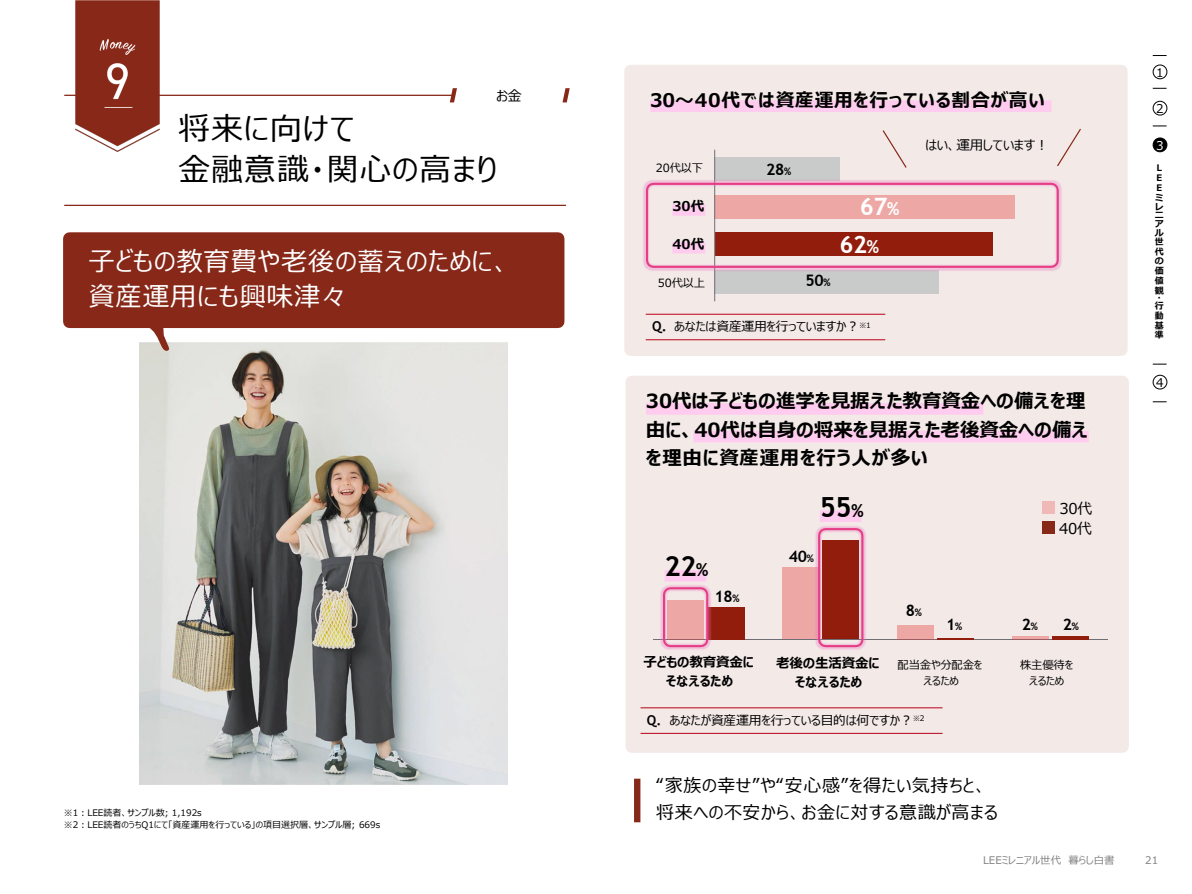
<style>
.page{position:relative;width:1192px;height:894px;background:#fff}
.page>*{position:absolute;margin:0;border:0;box-sizing:border-box;transform-origin:0 0}
.t1{font:31.5px "Meiryo UI";letter-spacing:.04em;color:#000}
.t2{font:700 27.75px "Trebuchet MS";color:#000}
.t3{font:26.25px/35px "Meiryo UI";letter-spacing:.035em;color:#fff}
.t4{font:700 24px "Trebuchet MS";color:#fff}
.t5{font:700 19.5px/28.8px "Meiryo UI";color:#000}
.t6{font:700 18.75px "Meiryo UI";letter-spacing:.04em;color:#000}
.t7{font:18px "Meiryo UI";letter-spacing:.03em;color:#000}
.t8{font:700 15.9px "Trebuchet MS";letter-spacing:-.02em;color:#000}
.t9{font:15px "Meiryo UI";letter-spacing:-.02em;color:#000}
.t10{font:14.25px "Meiryo UI";color:#000}
.t11{font:700 13.5px/19px "Meiryo UI";letter-spacing:-.015em;color:#000;text-align:center}
.t12{font:13.5px "Meiryo UI";letter-spacing:-.015em;color:#000}
.t13{font:12.75px "Meiryo UI";letter-spacing:-.015em;color:#000}
.t14{font:12px "Meiryo UI";color:#000}
.t15{font:12px "Meiryo UI";color:#fff}
.t16{font:11.4px/16px "Meiryo UI";letter-spacing:-.015em;color:#000;text-align:center}
.t17{font:10.5px "Meiryo UI";color:#7f7f7f}
.t18{font:9px "Meiryo UI";color:#000}
.t19{font:700 9px/9.3px "Meiryo UI";color:#000}
.s1{font-size:10.5px}
.s2{font-size:18px}
.s3{font-family:"Trebuchet MS";font-weight:700;font-size:13.5px}
</style>
<div class="page">
<div style="left:625px;top:376px;width:503px;height:376px;background:#f3eae8"></div>
<div style="left:624px;top:65px;width:503px;height:291px;background:#f3eae8"></div>
<img style="left:139px;top:351px;width:368px;height:433px">
<svg style="left:63px;top:232px;width:501px;height:119px;background:#9c4f42"></svg>
<hr style="left:64px;top:205px;width:502px;height:1px;background:#872818">
<svg style="left:449px;top:88px;width:8px;height:14px"></svg>
<hr style="left:64px;top:95px;width:389px;height:1px;background:#872818">
<svg style="left:562px;top:88px;width:7px;height:14px"></svg>
<div style="left:645px;top:403px;width:338px;height:11px;background:#ffccef"></div>
<div style="left:693px;top:430px;width:395px;height:12px;background:#ffccef"></div>
<div style="left:650px;top:100px;width:401px;height:12px;background:#ffccef"></div>
<hr style="left:652px;top:639px;width:455px;height:1px;background:#6e6e74">
<div style="left:707px;top:607px;width:36px;height:32px;background:#931d0c"></div>
<hr style="left:937px;top:637px;width:36px;height:2px;background:#931d0c">
<svg style="left:1051px;top:635px;width:37px;height:4px"></svg>
<div style="left:782px;top:567px;width:36px;height:72px;background:#eda8a6"></div>
<div style="left:897px;top:625px;width:36px;height:14px;background:#eda8a6"></div>
<hr style="left:1011px;top:635px;width:36px;height:4px;background:#e54443;opacity:.4">
<div style="left:634px;top:778px;width:6px;height:44px;background:#872818"></div>
<hr style="left:645px;top:339px;width:240px;height:1px;background:#b80117">
<hr style="left:645px;top:314px;width:240px;height:1px;background:#b80117">
<hr style="left:640px;top:733px;width:302px;height:1px;background:#b80117">
<hr style="left:640px;top:707px;width:302px;height:1px;background:#b80117">
<div style="left:664px;top:570px;width:42px;height:11px;background:#ffccef"></div>
<div style="left:819px;top:510px;width:42px;height:12px;background:#ffccef"></div>
<div style="left:1042px;top:501px;width:12px;height:13px;background:#eeb9b7"></div>
<div style="left:1042px;top:521px;width:12px;height:13px;background:#872818"></div>
<img style="left:658px;top:583px;width:54px;height:68px">
<svg style="left:661px;top:585px;width:48px;height:63px;background:#eba8b5"></svg>
<img style="left:813px;top:524px;width:54px;height:127px">
<svg style="left:816px;top:526px;width:48px;height:122px;background:#b34e4f"></svg>
<div style="left:714px;top:157px;width:126px;height:23px;background:#c9caca"></div>
<div style="left:714px;top:271px;width:224px;height:23px;background:#c9caca"></div>
<hr style="left:714px;top:150px;width:1px;height:151px;background:#6e6e74">
<svg style="left:1055px;top:127px;width:26px;height:41px"></svg>
<svg style="left:881px;top:129px;width:26px;height:40px"></svg>
<img style="left:641px;top:179px;width:421px;height:93px">
<svg style="left:644px;top:181px;width:415px;height:88px;background:#dfa9ab"></svg>
<svg style="left:1152px;top:55px;width:14px;height:1px"></svg>
<svg style="left:1152px;top:88px;width:14px;height:1px"></svg>
<svg style="left:1152px;top:126px;width:14px;height:1px"></svg>
<svg style="left:1152px;top:364px;width:14px;height:1px"></svg>
<svg style="left:1152px;top:401px;width:14px;height:1px"></svg>
<div style="left:1152px;top:65px;width:14px;height:14px;border:1px solid #000;border-radius:50%"></div>
<div style="left:1152px;top:101px;width:14px;height:14px;border:1px solid #000;border-radius:50%"></div>
<div style="left:1152px;top:138px;width:14px;height:14px;background:#000;border-radius:50%"></div>
<div style="left:1152px;top:138px;width:14px;height:14px;border:1px solid #000;border-radius:50%"></div>
<div style="left:1152px;top:375px;width:14px;height:14px;border:1px solid #000;border-radius:50%"></div>
<img style="left:75px;top:0;width:84px;height:152px">
<p class="t10" style="left:496px;top:86px;width:27px">お金</p>
<p class="t1" style="left:179px;top:106px;width:177px">将来に向けて</p>
<p class="t1" style="left:179px;top:147px;width:320px">金融意識・関心の高まり</p>
<p class="t3" style="left:89px;top:245px;width:424px">子どもの教育費や老後の蓄えのために、資産運用にも興味津々</p>
<p class="t18" style="left:64px;top:806px;width:139px">※1︓LEE読者、サンプル数; 1,192s</p>
<p class="t18" style="left:64px;top:818px;width:318px">※2︓LEE読者のうちQ1にて「資産運用を行っている」の項目選択層、サンプル層; 669s</p>
<p class="t6" style="left:650px;top:87px;width:396px">30～40代では資産運用を行っている割合が高い</p>
<p class="t16" style="left:655px;top:160px;width:49px">20代以下</p>
<p class="t8" style="left:765px;top:159px;width:27px">28<span class="s1">%</span></p>
<p class="t11" style="left:672px;top:197px;width:33px">30代</p>
<p class="t11" style="left:672px;top:235px;width:33px">40代</p>
<p class="t4" style="left:859px;top:191px;width:41px">67<span class="s2">%</span></p>
<p class="t4" style="left:839px;top:229px;width:41px">62<span class="s2">%</span></p>
<p class="t16" style="left:657px;top:276px;width:49px">50代以上</p>
<p class="t8" style="left:805px;top:270px;width:27px">50<span class="s1">%</span></p>
<p class="t13" style="left:652px;top:318px;width:220px"><span class="s3">Q.</span> あなたは資産運用を行っていますか︖<sup>※1</sup></p>
<p class="t12" style="left:925px;top:135px;width:125px">はい、運用しています︕</p>
<p class="t5" style="left:645px;top:387px;width:444px">30代は子どもの進学を見据えた教育資金への備えを理由に、40代は自身の将来を見据えた老後資金への備えを理由に資産運用を行う人が多い</p>
<p class="t2" style="left:664px;top:549px;width:45px">22<span class="s2">%</span></p>
<p class="t8" style="left:714px;top:586px;width:27px">18<span class="s1">%</span></p>
<p class="t2" style="left:819px;top:489px;width:45px">55<span class="s2">%</span></p>
<p class="t8" style="left:788px;top:546px;width:27px">40<span class="s1">%</span></p>
<p class="t9" style="left:1059px;top:498px;width:34px">30代</p>
<p class="t9" style="left:1058px;top:518px;width:34px">40代</p>
<p class="t8" style="left:905px;top:600px;width:18px">8<span class="s1">%</span></p>
<p class="t8" style="left:945px;top:614px;width:18px">1<span class="s1">%</span></p>
<p class="t8" style="left:1021px;top:614px;width:18px">2<span class="s1">%</span></p>
<p class="t8" style="left:1062px;top:614px;width:18px">2<span class="s1">%</span></p>
<p class="t11" style="left:643px;top:653px;width:112px">子どもの教育資金にそなえるため</p>
<p class="t11" style="left:776px;top:653px;width:105px">老後の生活資金にそなえるため</p>
<p class="t16" style="left:897px;top:656px;width:86px">配当金や分配金をえるため</p>
<p class="t13" style="left:646px;top:711px;width:279px"><span class="s3">Q.</span> あなたが資産運用を行っている目的は何ですか︖<sup>※2</sup></p>
<p class="t7" style="left:656px;top:772px;width:332px">“家族の幸せ”や“安心感”を得たい気持ちと、</p>
<p class="t7" style="left:656px;top:799px;width:343px">将来への不安から、お金に対する意識が高まる</p>
<p class="t16" style="left:1019px;top:657px;width:55px">株主優待をえるため</p>
<p class="t14" style="left:1155px;top:64px;width:9px">1</p>
<p class="t14" style="left:1155px;top:100px;width:9px">2</p>
<p class="t15" style="left:1155px;top:137px;width:9px">3</p>
<p class="t19" style="left:1154px;top:163px;width:10px;line-height:9.9px">Ｌ<br>Ｅ<br>Ｅミ</p>
<p class="t19" style="left:1154px;top:202px;width:10px;text-align:justify">レニアル世代の価値観</p>
<p class="t19" style="left:1154px;top:294px;width:10px;line-height:7.5px">・行</p>
<p class="t19" style="left:1154px;top:311px;width:10px;line-height:9.9px;text-align:justify">動基準</p>
<p class="t14" style="left:1155px;top:374px;width:9px">4</p>
<p class="t17" style="left:982px;top:853px;width:133px">LEEミレニアル世代 暮らし白書</p>
<p class="t17" style="left:1144px;top:853px;width:14px">21</p>
</div>
